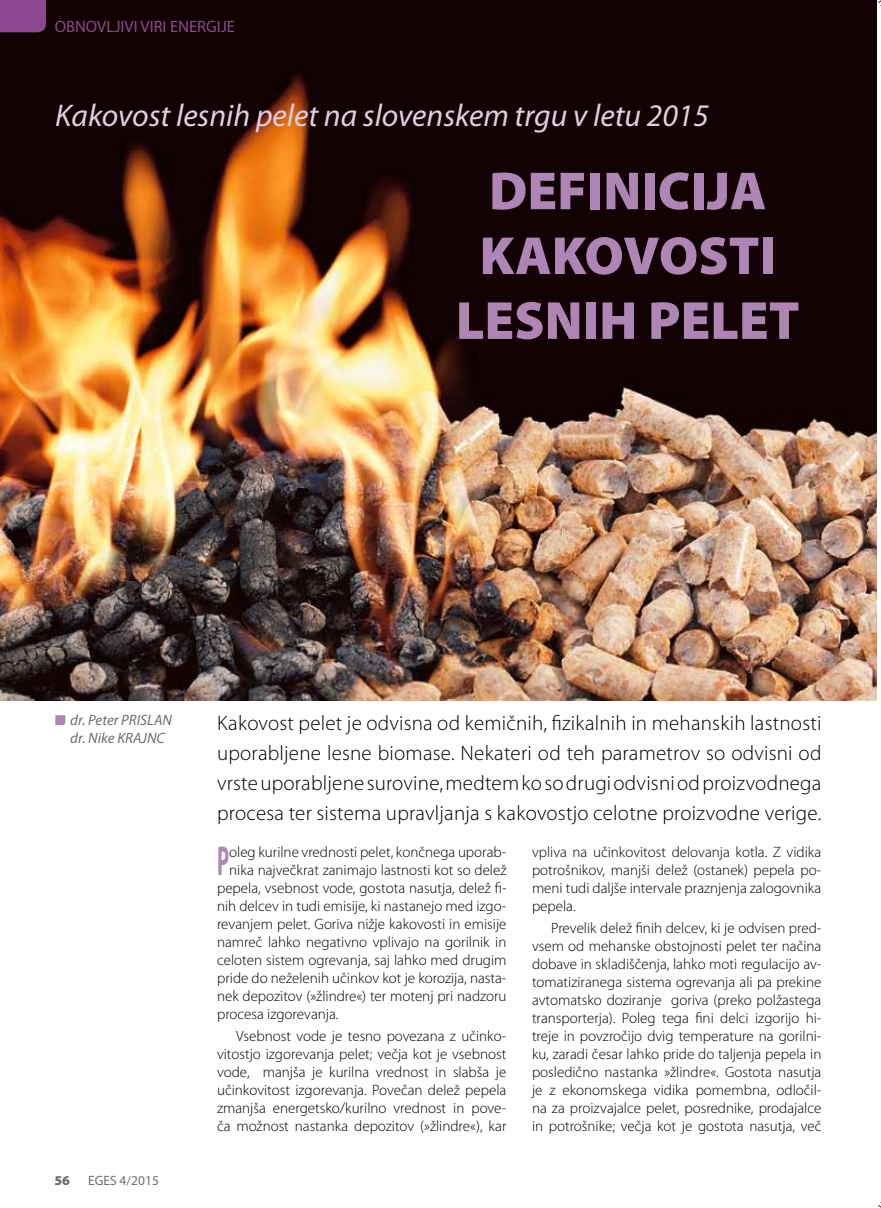
<style>
.page{position:relative;width:881px;height:1208px;background:#fff}
.page>*{position:absolute;margin:0;border:0;box-sizing:border-box;transform-origin:0 0}
.t1{font:900 54px/64.8px "Myriad Pro";color:#af85b5;text-align:center}
.t2{font:700 41.7px "Myriad Pro";color:#af85b5;scale:.5 1}
.t3{font:italic 31.5px "Myriad Pro";color:#e1cde3}
.t4{font:300 21px/30px "Myriad Pro";letter-spacing:.01em;color:#000;text-align:justify}
.t5{font:16.5px "Myriad Pro";color:#8c4890}
.t6{font:300 15px/18px "Myriad Pro";color:#000;text-align:justify}
.t7{font:italic 15px/18px "Myriad Pro";color:#6f6e6c}
.t8{font:13.5px "Myriad Pro";color:#6f6e6c}
.t9{font:900 13.5px "Myriad Pro";color:#6f6e6c}
</style>
<div class="page">
<img style="left:0;top:0;width:876px;height:700px">
<svg style="left:55px;top:715px;width:10px;height:10px"></svg>
<svg style="left:0;top:0;width:46px;height:32px"></svg>
<svg style="left:876px;top:0;width:4px;height:1207px"></svg>
<p class="t5" style="left:55px;top:18px;width:182px">OBNOVLJIVI VIRI ENERGIJE</p>
<h3 class="t3" style="left:55px;top:98px;width:654px">Kakovost lesnih pelet na slovenskem trgu v letu 2015</h3>
<h1 class="t1" style="left:455px;top:159px;width:345px">DEFINICIJA<br>KAKOVOSTI<br>LESNIH PELET</h1>
<p class="t7" style="left:70px;top:711px;width:103px">dr. Peter PRISLAN dr. Nike KRAJNC</p>
<p class="t9" style="left:54px;top:1172px;width:17px">56</p>
<p class="t8" style="left:88px;top:1173px;width:72px">EGES 4/2015</p>
<p class="t4" style="left:217px;top:708px;width:605px">Kakovost pelet je odvisna od kemičnih, fizikalnih in mehanskih lastnosti uporabljene lesne biomase. Nekateri od teh parametrov so odvisni od vrste uporabljene surovine, medtem ko so drugi odvisni od proizvodnega procesa ter sistema upravljanja s kakovostjo celotne proizvodne verige.</p>
<p class="t6" style="left:531px;top:843px;width:291px">vpliva na učinkovitost delovanja kotla. Z vidika potrošnikov, manjši delež (ostanek) pepela po&shy;meni tudi daljše intervale praznjenja zalogovnika pepela.</p>
<p class="t6" style="left:531px;top:919px;width:291px;text-indent:19px">Prevelik delež finih delcev, ki je odvisen pred&shy;vsem od mehanske obstojnosti pelet ter načina dobave in skladiščenja, lahko moti regulacijo av&shy;tomatiziranega sistema ogrevanja ali pa prekine avtomatsko doziranje goriva (preko polžastega transporterja). Poleg tega fini delci izgorijo hi&shy;treje in povzročijo dvig temperature na gorilni&shy;ku, zaradi česar lahko pride do taljenja pepela in posledično nastanka »žlindre«. Gostota nasutja je z ekonomskega vidika pomembna, odločil&shy;na za proizvajalce pelet, posrednike, prodajalce in potrošnike; večja kot je gostota nasutja, več</p>
<h2 class="t2" style="left:217px;top:837px;width:26px">P</h2>
<p class="t6" style="left:229px;top:843px;width:279px">oleg kurilne vrednosti pelet, končnega uporab-</p>
<p class="t6" style="left:229px;top:861px;width:279px">nika največkrat zanimajo lastnosti kot so delež</p>
<p class="t6" style="left:217px;top:879px;width:291px">pepela, vsebnost vode, gostota nasutja, delež fi-</p>
<p class="t6" style="left:217px;top:897px;width:291px">nih delcev in tudi emisije, ki nastanejo med izgo-</p>
<p class="t6" style="left:217px;top:915px;width:291px">revanjem pelet. Goriva nižje kakovosti in emisije</p>
<p class="t6" style="left:217px;top:933px;width:291px">namreč lahko negativno vplivajo na gorilnik in</p>
<p class="t6" style="left:217px;top:951px;width:291px">celoten sistem ogrevanja, saj lahko med drugim</p>
<p class="t6" style="left:217px;top:969px;width:291px">pride do neželenih učinkov kot je korozija, nasta-</p>
<p class="t6" style="left:217px;top:987px;width:291px">nek depozitov (»žlindre«) ter motenj pri nadzoru</p>
<p class="t6" style="left:217px;top:1005px;width:123px">procesa izgorevanja.</p>
<p class="t6" style="left:217px;top:1027px;width:291px;text-indent:19px">Vsebnost vode je tesno povezana z učinko&shy;vitostjo izgorevanja pelet; večja kot je vsebnost vode, manjša je kurilna vrednost in slabša je učinkovitost izgorevanja. Povečan delež pepela zmanjša energetsko/kurilno vrednost in pove&shy;ča možnost nastanka depozitov (»žlindre«), kar</p>
</div>
